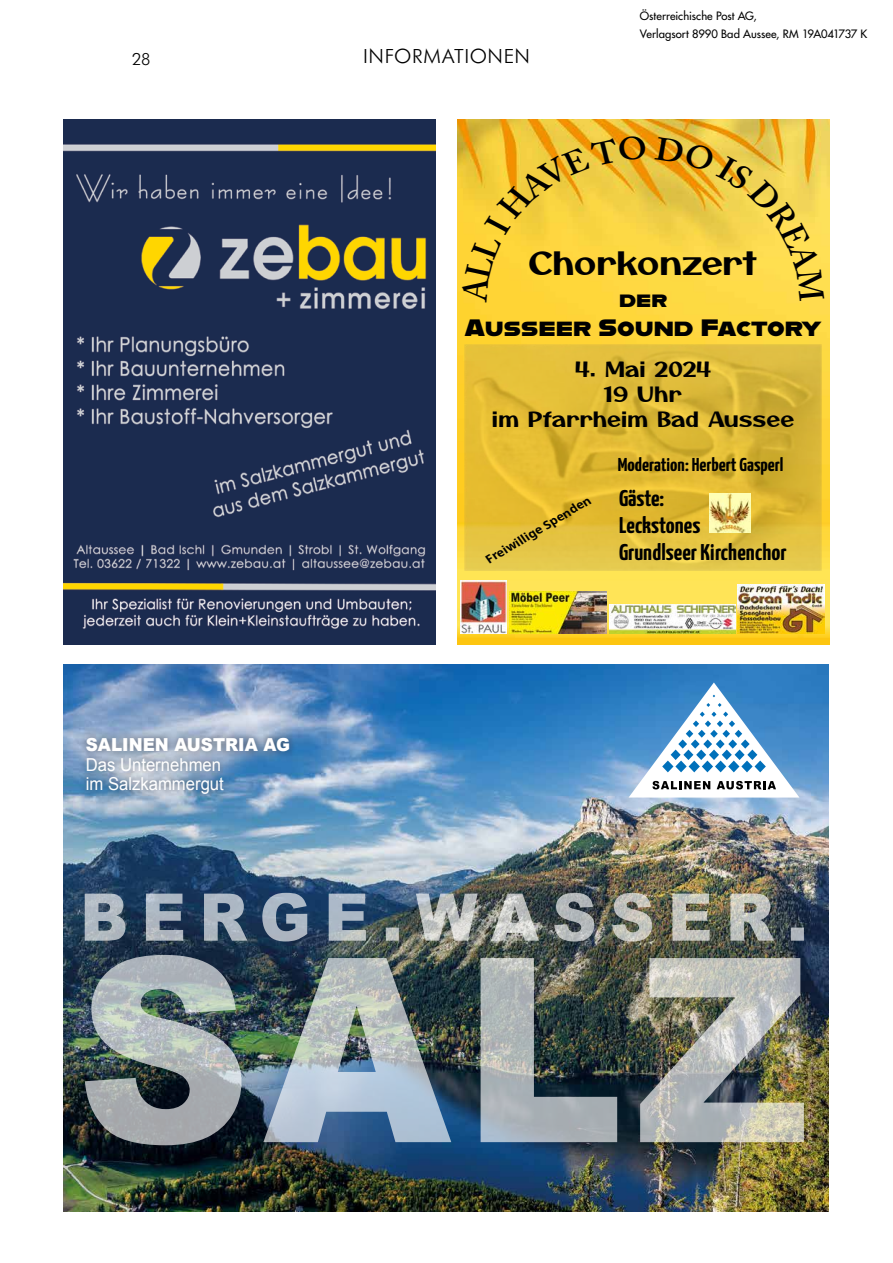
<style>
.page{position:relative;width:893px;height:1263px;background:#fff}
.page>*{position:absolute;margin:0;border:0;box-sizing:border-box;transform-origin:0 0}
.t1{font:31.5px "Otomanopee One";color:#000;scale:1.09 1}
.t2{font:23.7px "Alfarn";color:#000;scale:1.09 1}
.t3{font:700 22.65px/27.2px "Yanone Kaffeesatz";color:#000;scale:1.09 1}
.t4{font:300 21px "Futura SB";letter-spacing:.03em;color:#000}
.t5{font:20.7px/24.8px "Otomanopee One";color:#000;text-align:center;scale:1.09 1}
.t6{font:20.55px "Alfarn";color:#000;scale:1.09 1}
.t7{font:700 18.6px "Yanone Kaffeesatz";color:#000;scale:1.09 1}
.t8{font:300 18px "Futura SB";color:#000}
.t9{font:17.85px/19.4px "Arial";color:#fff;scale:.94 1}
.t10{font:900 17.85px "Arial";color:#fff;scale:.94 1}
.t11{font:700 11.85px "Noto Sans";color:#000;scale:1.04 1}
.t12{font:500 11.25px/18px "Futura Std";color:#000}
</style>
<div class="page">
<img style="left:63px;top:665px;width:765px;height:547px">
<img style="left:85px;top:955px;width:719px;height:190px">
<img style="left:85px;top:893px;width:719px;height:48px">
<div style="left:79px;top:730px;width:218px;height:72px;background:#000;opacity:.5"></div>
<svg style="left:629px;top:682px;width:170px;height:115px"></svg>
<img style="left:63px;top:119px;width:372px;height:526px">
<img style="left:457px;top:119px;width:372px;height:526px">
<img style="left:465px;top:345px;width:357px;height:225px">
<img style="left:737px;top:584px;width:88px;height:49px">
<img style="left:710px;top:493px;width:40px;height:39px">
<img style="left:610px;top:605px;width:125px;height:28px">
<img style="left:460px;top:581px;width:46px;height:52px">
<img style="left:509px;top:591px;width:98px;height:42px">
<svg style="left:461px;top:136px;width:185px;height:167px;background:#f7cd39"></svg>
<svg style="left:655px;top:137px;width:169px;height:164px;background:#f4d048"></svg>
<h3 class="t8" style="left:132px;top:49px;width:20px">28</h3>
<h3 class="t4" style="left:363px;top:45px;width:168px">INFORMATIONEN</h3>
<p class="t12" style="left:640px;top:7px;width:229px">Österreichische Post AG,<br>Verlagsort 8990 Bad Aussee, RM 19A041737 K</p>
<h1 class="t1" style="left:529px;top:244px;width:211px">Chorkonzert</h1>
<h3 class="t6" style="left:619px;top:287px;width:46px">der</h3>
<h2 class="t2" style="left:465px;top:313px;width:329px">Ausseer Sound Factory</h2>
<h3 class="t5" style="left:492px;top:357px;width:279px">4. Mai 2024<br>19 Uhr<br>im Pfarrheim Bad Aussee</h3>
<h3 class="t10" style="left:86px;top:732px;width:219px">SALINEN AUSTRIA AG</h3>
<h3 class="t9" style="left:86px;top:755px;width:148px">Das Unternehmen im Salzkammergut</h3>
<p class="t11" style="left:483px;top:553px;width:117px;rotate:-31deg">Freiwillige Spenden</p>
<h3 class="t7" style="left:618px;top:451px;width:153px">Moderation: Herbert Gasperl</h3>
<h3 class="t3" style="left:619px;top:483px;width:155px">Gäste:<br>Leckstones<br>Grundlseer Kirchenchor</h3>
</div>
